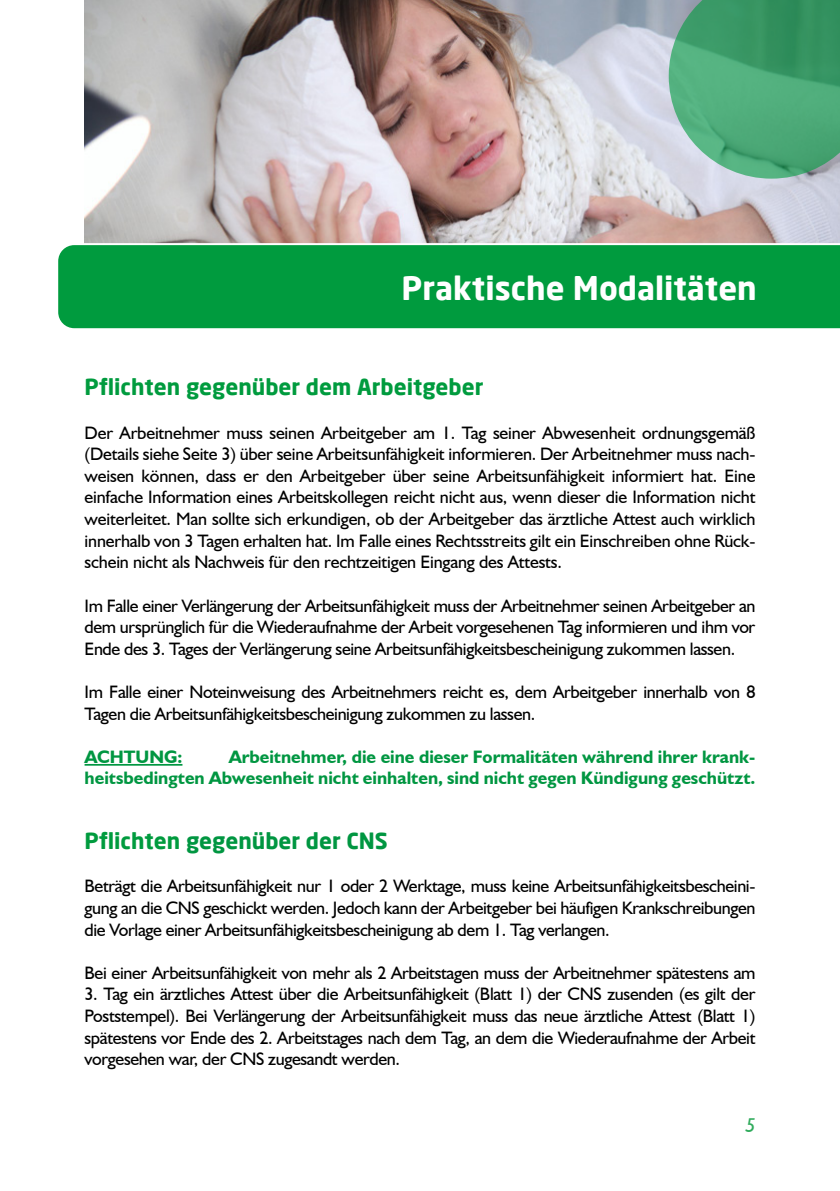
<style>
.page{position:relative;width:840px;height:1191px;background:#fff}
.page>*{position:absolute;margin:0;border:0;box-sizing:border-box;transform-origin:0 0}
.t1{font:700 32px "Neo Sans";color:#fff}
.t2{font:700 22px "Neo Sans";color:#009b3e}
.t3{font:700 22px "Neo Sans";color:#009641}
.t4{font:italic 20px "Humanist 521 BT";color:#30ab5c}
.t5{font:18px/21.6px "Humanist 521 BT";letter-spacing:-.02em;color:#000;text-align:justify}
.t6{font:700 18px/21.6px "Humanist 521 BT";color:#009641;text-align:right}
.s1{color:#009b3e}
</style>
<div class="page">
<img style="left:84px;top:0;width:755px;height:243px">
<svg style="left:668px;top:0;width:171px;height:179px;background:#55a87e"></svg>
<div style="left:58px;top:243px;width:781px;height:86px;background:#009b3e"></div>
<hr style="left:84px;top:764px;width:98px;height:1px;background:#009641">
<h1 class="t1" style="left:401px;top:267px;width:356px">Praktische Modalitäten</h1>
<p class="t2" style="left:84px;top:373px;width:400px">Pflichten gegenüber dem Arbeitgeber</p>
<p class="t5" style="left:84px;top:421px;width:672px">Der Arbeitnehmer muss seinen Arbeitgeber am 1. Tag seiner Abwesenheit ordnungsgemäß (Details siehe Seite 3) über seine Arbeitsunfähigkeit informieren. Der Arbeitnehmer muss nach&shy;weisen können, dass er den Arbeitgeber über seine Arbeitsunfähigkeit informiert hat. Eine einfache Information eines Arbeitskollegen reicht nicht aus, wenn dieser die Information nicht weiterleitet. Man sollte sich erkundigen, ob der Arbeitgeber das ärztliche Attest auch wirklich innerhalb von 3 Tagen erhalten hat. Im Falle eines Rechtsstreits gilt ein Einschreiben ohne Rück&shy;schein nicht als Nachweis für den rechtzeitigen Eingang des Attests.</p>
<p class="t5" style="left:84px;top:594px;width:672px">Im Falle einer Verlängerung der Arbeitsunfähigkeit muss der Arbeitnehmer seinen Arbeitgeber an dem ursprünglich für die Wiederaufnahme der Arbeit vorgesehenen Tag informieren und ihm vor Ende des 3. Tages der Verlängerung seine Arbeitsunfähigkeitsbescheinigung zukommen lassen.</p>
<p class="t5" style="left:84px;top:680px;width:672px">Im Falle einer Noteinweisung des Arbeitnehmers reicht es, dem Arbeitgeber innerhalb von 8<br>Tagen die Arbeitsunfähigkeitsbescheinigung zukommen zu lassen.</p>
<p class="t6" style="left:84px;top:745px;width:99px">ACHTUNG:</p>
<p class="t6" style="left:84px;top:745px;width:672px">Arbeitnehmer, die eine dieser Formalitäten während ihrer krank-<br>heitsbedingten Abwesenheit nicht einhalten, sind nicht gegen Kündigung geschützt.</p>
<p class="t3" style="left:84px;top:827px;width:305px"><span class="s1">Pflichten</span> gegenüber der CNS</p>
<p class="t5" style="left:84px;top:875px;width:672px">Beträgt die Arbeitsunfähigkeit nur 1 oder 2 Werktage, muss keine Arbeitsunfähigkeitsbescheini&shy;gung an die CNS geschickt werden. Jedoch kann der Arbeitgeber bei häufigen Krankschreibungen die Vorlage einer Arbeitsunfähigkeitsbescheinigung ab dem 1. Tag verlangen.</p>
<p class="t5" style="left:84px;top:961px;width:672px">Bei einer Arbeitsunfähigkeit von mehr als 2 Arbeitstagen muss der Arbeitnehmer spätestens am</p>
<p class="t5" style="left:84px;top:983px;width:672px">3. Tag ein ärztliches Attest über die Arbeitsunfähigkeit (Blatt 1) der CNS zusenden (es gilt der Poststempel). Bei Verlängerung der Arbeitsunfähigkeit muss das neue ärztliche Attest (Blatt 1) spätestens vor Ende des 2. Arbeitstages nach dem Tag, an dem die Wiederaufnahme der Arbeit vorgesehen war, der CNS zugesandt werden.</p>
<p class="t4" style="left:745px;top:1112px;width:12px">5</p>
</div>
